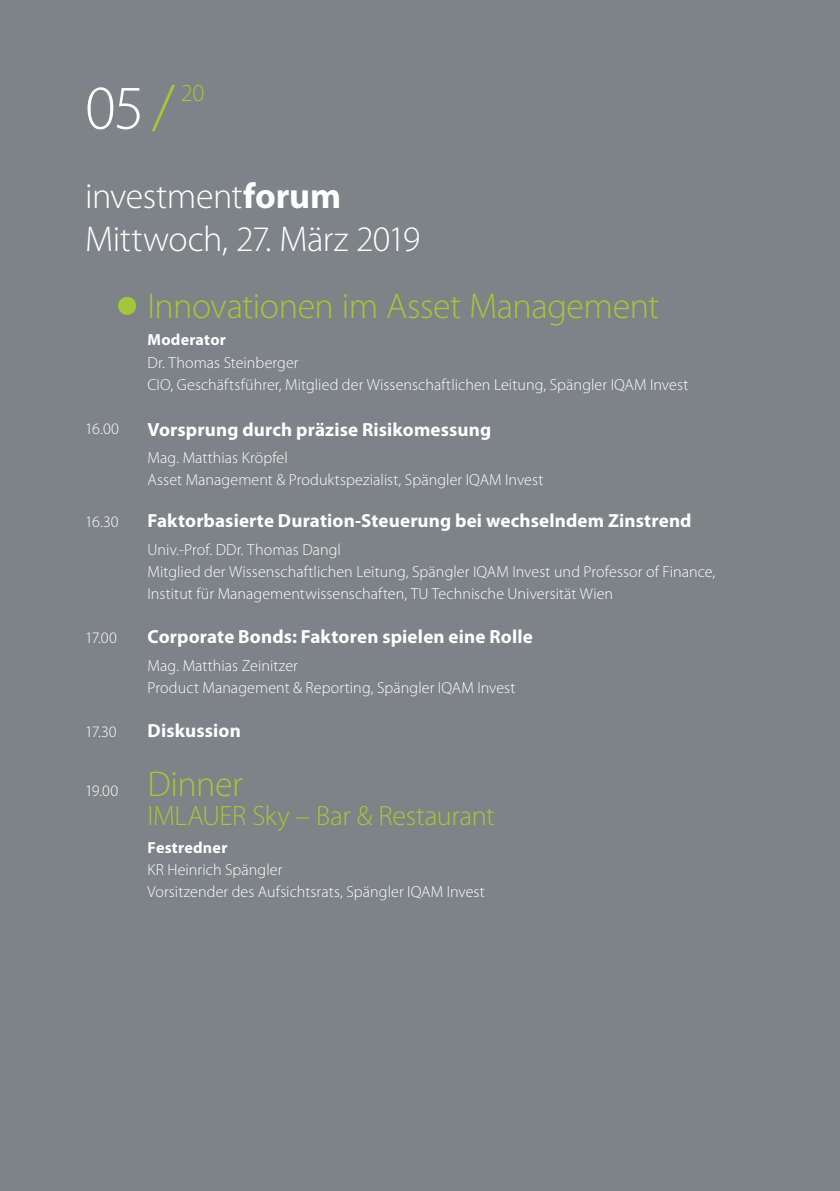
<style>
.page{position:relative;width:840px;height:1191px;background:#fff}
.page>*{position:absolute;margin:0;border:0;box-sizing:border-box;transform-origin:0 0}
.t1{font:300 62.6px "Myriad Pro";color:#fff}
.t2{font:300 36px/42px "Myriad Pro";letter-spacing:-.015em;color:#fff}
.t3{font:300 36px "Myriad Pro";letter-spacing:-.015em;color:#a2c73a}
.t4{font:300 28px "Myriad Pro";letter-spacing:-.015em;color:#a2c73a}
.t5{font:300 24.6px "Myriad Pro";color:#a2c73a}
.t6{font:700 19px "Myriad Pro";letter-spacing:.01em;color:#fff}
.t7{font:300 16px/22px "Myriad Pro";letter-spacing:.005em;color:#fff}
.t8{font:700 16px "Myriad Pro";letter-spacing:.015em;color:#fff}
.s1{font-size:64px;color:#a2c73a}
.s2{font-weight:700}
</style>
<div class="page">
<div style="left:0;top:0;width:839px;height:1191px;background:#7d8386"></div>
<div style="left:118px;top:297px;width:18px;height:18px;background:#a2c73a;border-radius:50%"></div>
<h1 class="t1" style="left:85px;top:73px;width:91px">05<span class="s1">/</span></h1>
<h3 class="t5" style="left:181px;top:80px;width:25px">20</h3>
<h2 class="t2" style="left:85px;top:176px;width:336px">investment<span class="s2">forum<br></span>Mittwoch, 27. März 2019</h2>
<h2 class="t3" style="left:147px;top:286px;width:513px">Innovationen im Asset Management</h2>
<p class="t8" style="left:147px;top:331px;width:80px">Moderator</p>
<p class="t7" style="left:147px;top:351px;width:542px">Dr. Thomas Steinberger<br>CIO, Geschäftsführer, Mitglied der Wissenschaftlichen Leitung, Spängler IQAM Invest</p>
<p class="t7" style="left:85px;top:417px;width:35px">16.00</p>
<p class="t6" style="left:147px;top:418px;width:345px">Vorsprung durch präzise Risikomessung</p>
<p class="t7" style="left:147px;top:447px;width:397px">Mag. Matthias Kröpfel<br>Asset Management &amp; Produktspezialist, Spängler IQAM Invest</p>
<p class="t7" style="left:85px;top:511px;width:35px">16.30</p>
<p class="t6" style="left:147px;top:510px;width:545px">Faktorbasierte Duration-Steuerung bei wechselndem Zinstrend</p>
<p class="t7" style="left:147px;top:539px;width:569px">Univ.-Prof. DDr. Thomas Dangl<br>Mitglied der Wissenschaftlichen Leitung, Spängler IQAM Invest und Professor of Finance,<br>Institut für Managementwissenschaften, TU Technische Universität Wien</p>
<p class="t7" style="left:85px;top:627px;width:33px">17.00</p>
<p class="t6" style="left:147px;top:626px;width:386px">Corporate Bonds: Faktoren spielen eine Rolle</p>
<p class="t7" style="left:147px;top:654px;width:369px">Mag. Matthias Zeinitzer<br>Product Management &amp; Reporting, Spängler IQAM Invest</p>
<p class="t7" style="left:85px;top:720px;width:33px">17.30</p>
<p class="t6" style="left:147px;top:719px;width:95px">Diskussion</p>
<p class="t7" style="left:85px;top:779px;width:35px">19.00</p>
<h2 class="t3" style="left:147px;top:764px;width:96px">Dinner</h2>
<h3 class="t4" style="left:147px;top:800px;width:348px">IMLAUER Sky – Bar &amp; Restaurant</h3>
<p class="t8" style="left:147px;top:838px;width:81px">Festredner</p>
<p class="t7" style="left:147px;top:859px;width:338px">KR Heinrich Spängler<br>Vorsitzender des Aufsichtsrats, Spängler IQAM Invest</p>
</div>
